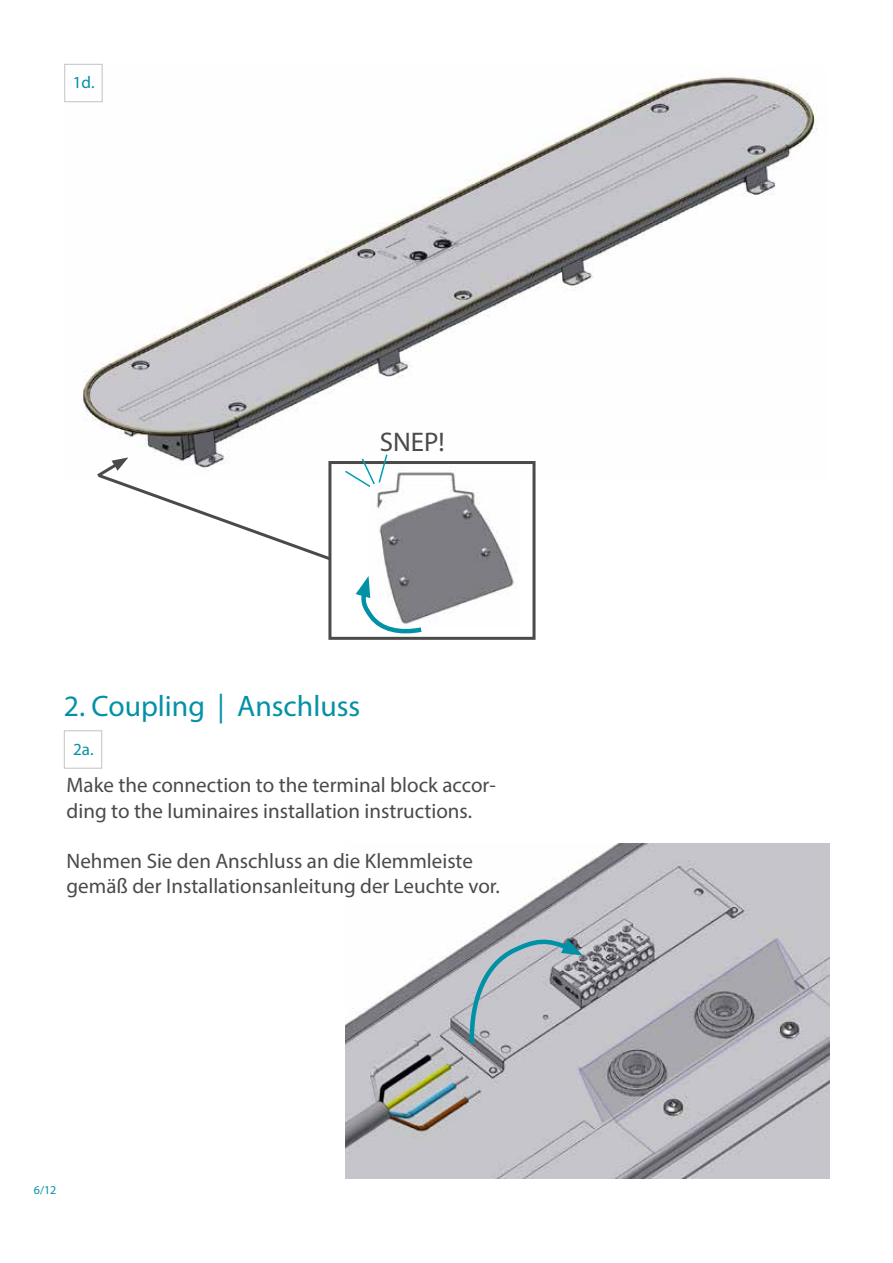
<style>
.page{position:relative;width:893px;height:1263px;background:#fff}
.page>*{position:absolute;margin:0;border:0;box-sizing:border-box;transform-origin:0 0}
.t1{font:29.7px "Myriad Pro";color:#0391a6}
.t2{font:27px "Myriad Pro";color:#4a4a49}
.t3{font:21px/25.2px "Myriad Pro";color:#4a4a49}
.t4{font:17.1px "Myriad Pro";color:#0091a7}
.t5{font:12px "Myriad Pro";color:#0091a7}
</style>
<div class="page">
<img style="left:345px;top:844px;width:485px;height:334px">
<img style="left:67px;top:76px;width:751px;height:405px">
<svg style="left:94px;top:457px;width:241px;height:103px"></svg>
<img style="left:376px;top:467px;width:142px;height:151px">
<div style="left:328px;top:461px;width:207px;height:179px;border:3px solid #4a4a49"></div>
<svg style="left:343px;top:453px;width:46px;height:35px"></svg>
<svg style="left:356px;top:576px;width:70px;height:58px"></svg>
<div style="left:64px;top:64px;width:39px;height:38px;border:1px solid #c6c6c6"></div>
<svg style="left:467px;top:937px;width:116px;height:110px;background:#abb4bb"></svg>
<div style="left:64px;top:730px;width:38px;height:39px;border:1px solid #c6c6c6"></div>
<p class="t4" style="left:73px;top:72px;width:23px">1d.</p>
<p class="t2" style="left:380px;top:425px;width:66px">SNEP!</p>
<h1 class="t1" style="left:64px;top:688px;width:298px">2. Coupling | Anschluss</h1>
<p class="t4" style="left:73px;top:738px;width:22px">2a.</p>
<p class="t3" style="left:67px;top:772px;width:431px">Make the connection to the terminal block accor&shy;ding to the luminaires installation instructions.</p>
<p class="t3" style="left:67px;top:848px;width:435px">Nehmen Sie den Anschluss an die Klemmleiste gemäß der Installationsanleitung der Leuchte vor.</p>
<p class="t5" style="left:34px;top:1182px;width:24px">6/12</p>
</div>
